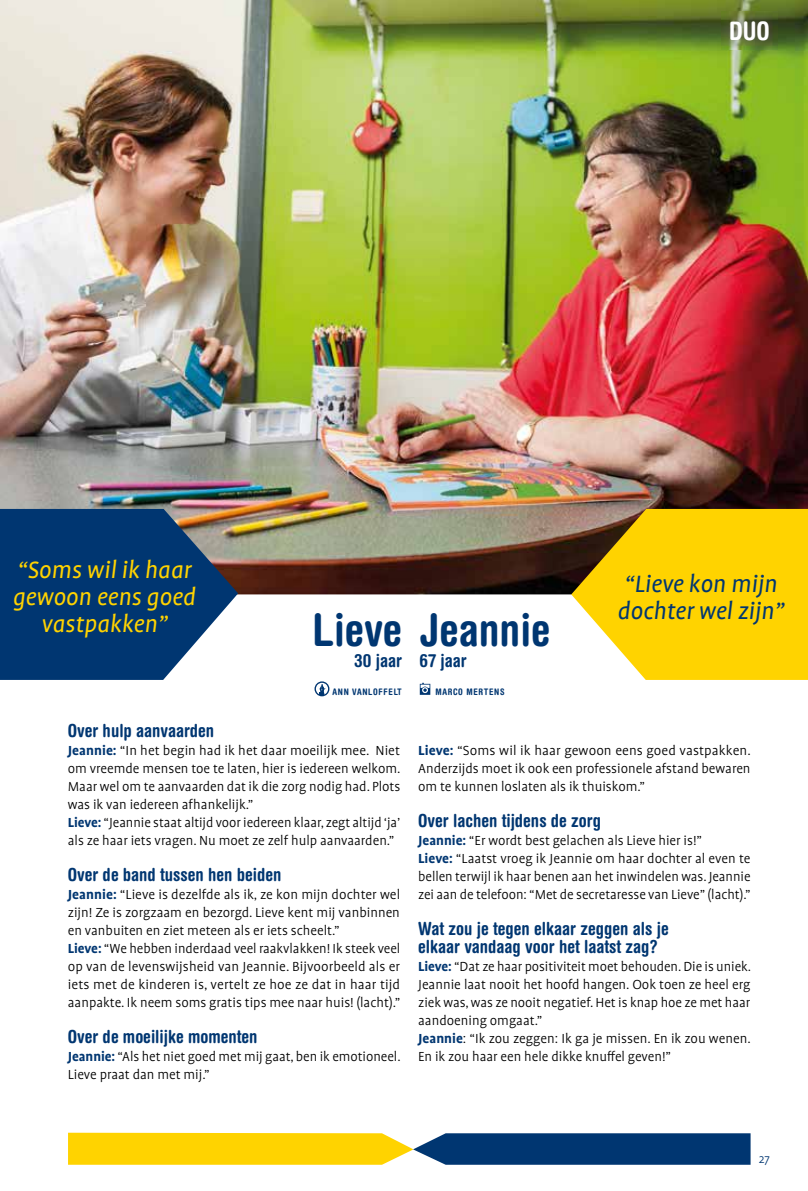
<style>
.page{position:relative;width:808px;height:1191px;background:#fff}
.page>*{position:absolute;margin:0;border:0;box-sizing:border-box;transform-origin:0 0}
.t1{font:700 condensed 45px "Helvetica Rounded LT Std";color:#003671}
.t2{font:italic 27px/27px "Profile Pro";color:#ffd300;text-align:center}
.t3{font:italic 27px/27px "Profile Pro";color:#003671}
.t4{font:700 condensed 25.5px "Helvetica Rounded LT Std";color:#fff}
.t5{font:700 condensed 18px/18px "Helvetica Rounded LT Std";color:#003671}
.t6{font:300 15px/18px "Profile Pro";color:#000}
.t7{font:300 13.2px "Profile Pro";color:#003671}
.t8{font:700 condensed 9px "Helvetica Rounded LT Std";letter-spacing:.075em;color:#003671}
.s1{font-weight:700;color:#003671}
</style>
<div class="page">
<img style="left:0;top:0;width:808px;height:594px">
<svg style="left:571px;top:509px;width:237px;height:171px;background:#f2ca18"></svg>
<svg style="left:0;top:509px;width:238px;height:171px;background:#204b7b"></svg>
<svg style="left:68px;top:1132px;width:682px;height:32px;background:#8b8f47"></svg>
<img style="left:721px;top:12px;width:57px;height:37px">
<svg style="left:314px;top:681px;width:15px;height:15px"></svg>
<svg style="left:420px;top:683px;width:10px;height:12px"></svg>
<h3 class="t4" style="left:729px;top:15px;width:42px">DUO</h3>
<h2 class="t2" style="left:13px;top:557px;width:185px">“Soms wil ik haar gewoon eens goed vastpakken”</h2>
<h1 class="t1" style="left:312px;top:603px;width:239px">Lieve Jeannie</h1>
<p class="t5" style="left:354px;top:651px;width:49px">30 jaar</p>
<p class="t5" style="left:420px;top:651px;width:49px">67 jaar</p>
<p class="t8" style="left:333px;top:686px;width:71px">ANN VANLOFFELT</p>
<p class="t8" style="left:435px;top:686px;width:71px">MARCO MERTENS</p>
<h2 class="t3" style="left:617px;top:571px;width:169px">“Lieve kon mijn dochter wel zijn”</h2>
<p class="t5" style="left:68px;top:721px;width:148px">Over hulp aanvaarden</p>
<p class="t6" style="left:68px;top:741px;width:334px"><span class="s1">Jeannie:</span> “In het begin had ik het daar moeilijk mee. Niet om vreemde mensen toe te laten, hier is iedereen welkom.<br>Maar wel om te aanvaarden dat ik die zorg nodig had. Plots was ik van iedereen afhankelijk.”<br><span class="s1">Lieve:</span> “Jeannie staat altijd voor iedereen klaar, zegt altijd ‘ja’ als ze haar iets vragen. Nu moet ze zelf hulp aanvaarden.”</p>
<p class="t5" style="left:68px;top:865px;width:215px">Over de band tussen hen beiden</p>
<p class="t6" style="left:68px;top:885px;width:334px"><span class="s1">Jeannie:</span> “Lieve is dezelfde als ik, ze kon mijn dochter wel zijn! Ze is zorgzaam en bezorgd. Lieve kent mij vanbinnen en vanbuiten en ziet meteen als er iets scheelt.”<br><span class="s1">Lieve:</span> “We hebben inderdaad veel raakvlakken! Ik steek veel op van de levenswijsheid van Jeannie. Bijvoorbeeld als er iets met de kinderen is, vertelt ze hoe ze dat in haar tijd aanpakte. Ik neem soms gratis tips mee naar huis! (lacht).”</p>
<p class="t5" style="left:68px;top:1027px;width:191px">Over de moeilijke momenten</p>
<p class="t6" style="left:68px;top:1047px;width:334px"><span class="s1">Jeannie:</span> “Als het niet goed met mij gaat, ben ik emotioneel.<br>Lieve praat dan met mij.”</p>
<p class="t6" style="left:418px;top:741px;width:334px;text-align:justify"><span class="s1">Lieve:</span> “Soms wil ik haar gewoon eens goed vastpakken.<br>Anderzijds moet ik ook een professionele afstand bewaren om te kunnen loslaten als ik thuiskom.”</p>
<p class="t5" style="left:418px;top:811px;width:184px">Over lachen tijdens de zorg</p>
<p class="t6" style="left:418px;top:831px;width:334px"><span class="s1">Jeannie:</span> “Er wordt best gelachen als Lieve hier is!”<br><span class="s1">Lieve:</span> “Laatst vroeg ik Jeannie om haar dochter al even te bellen terwijl ik haar benen aan het inwindelen was. Jeannie zei aan de telefoon: “Met de secretaresse van Lieve” (lacht).”</p>
<p class="t5" style="left:418px;top:919px;width:252px">Wat zou je tegen elkaar zeggen als je elkaar vandaag voor het laatst zag?</p>
<p class="t6" style="left:418px;top:957px;width:334px"><span class="s1">Lieve:</span> “Dat ze haar positiviteit moet behouden. Die is uniek.<br>Jeannie laat nooit het hoofd hangen. Ook toen ze heel erg ziek was, was ze nooit negatief. Het is knap hoe ze met haar aandoening omgaat.”<br><span class="s1">Jeannie</span>: “Ik zou zeggen: Ik ga je missen. En ik zou wenen.<br>En ik zou haar een hele dikke knuffel geven!”</p>
<p class="t7" style="left:759px;top:1151px;width:12px">27</p>
</div>
